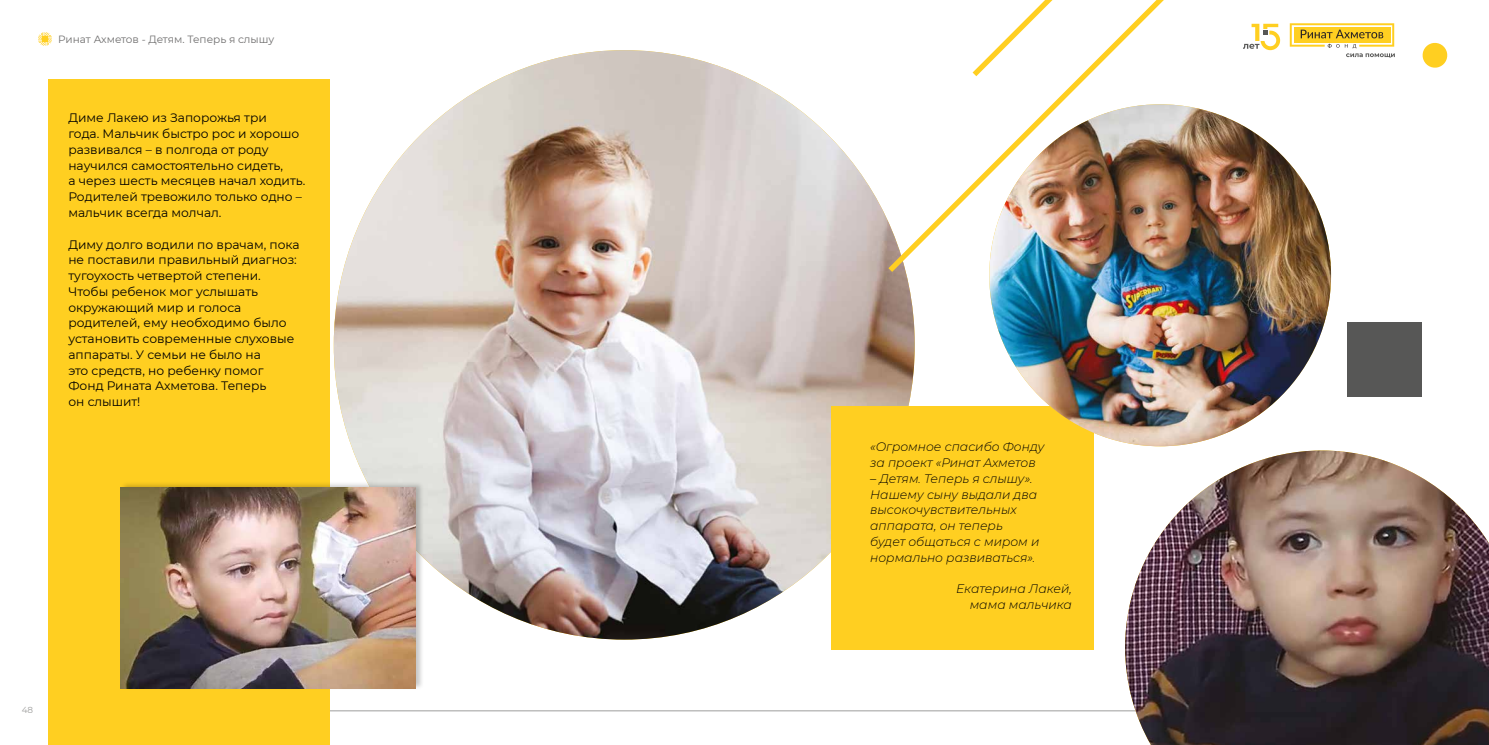
<style>
.page{position:relative;width:1489px;height:745px;background:#fff}
.page>*{position:absolute;margin:0;border:0;box-sizing:border-box;transform-origin:0 0}
.t1{font:12.25px/15.8px "Montserrat";color:#000}
.t2{font:italic 300 12.25px/15.8px "Montserrat";color:#000}
.t3{font:10.5px "Montserrat";color:#706f6f}
.t4{font:8.75px "Montserrat";color:#9d9d9c}
</style>
<div class="page">
<svg style="left:1437px;top:43px;width:11px;height:25px"></svg>
<hr style="left:80px;top:710px;width:1314px;height:1px;background:#9d9d9c">
<svg style="left:38px;top:32px;width:14px;height:14px"></svg>
<div style="left:41px;top:36px;width:7px;height:6px;background:#ffcf21;border-radius:50%"></div>
<img style="left:334px;top:50px;width:580px;height:589px">
<div style="left:48px;top:79px;width:282px;height:665px;background:#ffcf21"></div>
<div style="left:120px;top:480px;width:304px;height:210px;background:#000;opacity:.22"></div>
<img style="left:121px;top:487px;width:294px;height:200px">
<svg style="left:882px;top:0;width:555px;height:277px"></svg>
<div style="left:831px;top:406px;width:263px;height:243px;background:#ffcf21"></div>
<img style="left:1124px;top:450px;width:364px;height:294px">
<img style="left:989px;top:104px;width:341px;height:342px;border-radius:171px">
<div style="left:1347px;top:322px;width:74px;height:74px;background:#575756"></div>
<p class="t3" style="left:58px;top:32px;width:217px">Ринат Ахметов - Детям. Теперь я слышу</p>
<p class="t1" style="left:68px;top:110px;width:238px">Диме Лакею из Запорожья три<br>года. Мальчик быстро рос и хорошо развивался – в полгода от роду научился самостоятельно сидеть,<br>а через шесть месяцев начал ходить.<br>Родителей тревожило только одно – мальчик всегда молчал.</p>
<p class="t1" style="left:68px;top:236px;width:233px">Диму долго водили по врачам, пока не поставили правильный диагноз: тугоухость четвертой степени.<br>Чтобы ребенок мог услышать окружающий мир и голоса родителей, ему необходимо было установить современные слуховые аппараты. У семьи не было на<br>это средств, но ребенку помог<br>Фонд Рината Ахметова. Теперь<br>он слышит!</p>
<p class="t4" style="left:22px;top:703px;width:13px">48</p>
<p class="t2" style="left:870px;top:438px;width:176px">«Огромное спасибо Фонду за проект «Ринат Ахметов</p>
<p class="t2" style="left:870px;top:470px;width:171px">– Детям. Теперь я слышу».<br>Нашему сыну выдали два высокочувствительных аппарата, он теперь будет общаться с миром и нормально развиваться».</p>
<p class="t2" style="left:956px;top:580px;width:117px;text-align:right">Екатерина Лакей, мама мальчика</p>
</div>
